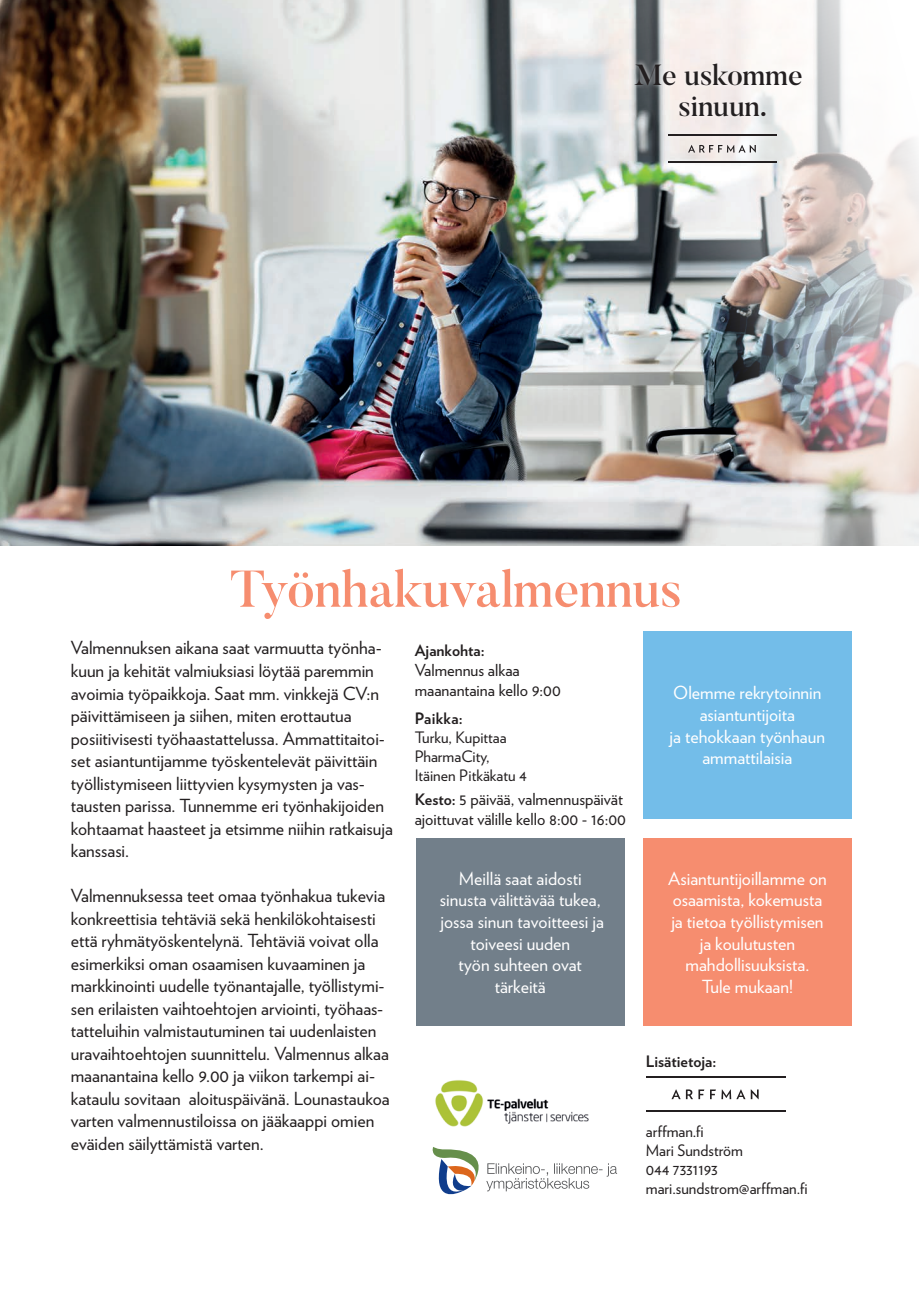
<style>
.page{position:relative;width:919px;height:1289px;background:#fff}
.page>*{position:absolute;margin:0;border:0;box-sizing:border-box;transform-origin:0 0}
.t1{font:500 51.3px "Butler";color:#f68d6f}
.t2{font:500 28.95px/30.8px "Butler";color:#231f20;text-align:center}
.t3{font:18px/22.5px "Verlag";color:#231f20}
.t4{font:18px/21.6px "Verlag";color:#fff;text-align:center}
.t5{font:16.5px/19.8px "Verlag";color:#231f20}
.t6{font:15.75px/18.9px "Verlag";color:#231f20}
.t7{font:700 15.75px "Verlag";color:#231f20}
.s1{font-weight:700;font-size:15.75px}
</style>
<div class="page">
<img style="left:435px;top:1080px;width:154px;height:47px">
<img style="left:0;top:0;width:614px;height:546px">
<div style="left:416px;top:837px;width:208px;height:188px;background:#727f8a"></div>
<div style="left:643px;top:631px;width:208px;height:187px;background:#73bde9"></div>
<div style="left:643px;top:837px;width:208px;height:188px;background:#f68d6f"></div>
<svg style="left:486px;top:1163px;width:131px;height:28px"></svg>
<svg style="left:432px;top:1147px;width:47px;height:48px"></svg>
<svg style="left:671px;top:1089px;width:87px;height:10px"></svg>
<hr style="left:645px;top:1110px;width:140px;height:1px;background:#231f20">
<hr style="left:645px;top:1075px;width:140px;height:2px;background:#231f20">
<img style="left:614px;top:0;width:304px;height:546px">
<div style="left:630px;top:58px;width:176px;height:109px;background:#fff;opacity:.75"></div>
<svg style="left:688px;top:145px;width:67px;height:8px"></svg>
<hr style="left:668px;top:161px;width:108px;height:1px;background:#231f20">
<hr style="left:668px;top:134px;width:108px;height:2px;background:#231f20">
<h2 class="t2" style="left:634px;top:60px;width:170px">Me uskomme sinuun.</h2>
<h1 class="t1" style="left:230px;top:556px;width:453px">Työnhakuvalmennus</h1>
<p class="t3" style="left:71px;top:636px;width:323px">Valmennuksen aikana saat varmuutta työnha&shy;kuun ja kehität valmiuksiasi löytää paremmin avoimia työpaikkoja. Saat mm. vinkkejä CV:n päivittämiseen ja siihen, miten erottautua posiitivisesti työhaastattelussa. Ammattitaitoi&shy;set asiantuntijamme työskentelevät päivittäin työllistymiseen liittyvien kysymysten ja vas&shy;tausten parissa. Tunnemme eri työnhakijoiden kohtaamat haasteet ja etsimme niihin ratkaisuja kanssasi.</p>
<p class="t3" style="left:71px;top:883px;width:320px">Valmennuksessa teet omaa työnhakua tukevia konkreettisia tehtäviä sekä henkilökohtaisesti että ryhmätyöskentelynä. Tehtäviä voivat olla esimerkiksi oman osaamisen kuvaaminen ja markkinointi uudelle työnantajalle, työllistymi&shy;sen erilaisten vaihtoehtojen arviointi, työhaas&shy;tatteluihin valmistautuminen tai uudenlaisten uravaihtoehtojen suunnittelu. Valmennus alkaa maanantaina kello 9.00 ja viikon tarkempi ai&shy;kataulu sovitaan aloituspäivänä. Lounastaukoa varten valmennustiloissa on jääkaappi omien eväiden säilyttämistä varten.</p>
<p class="t7" style="left:415px;top:638px;width:71px">Ajankohta:</p>
<p class="t5" style="left:415px;top:659px;width:147px">Valmennus alkaa maanantaina kello 9:00</p>
<p class="t7" style="left:415px;top:705px;width:50px">Paikka:</p>
<p class="t6" style="left:415px;top:726px;width:113px">Turku, Kupittaa<br>PharmaCity,<br>Itäinen Pitkäkatu 4</p>
<p class="t5" style="left:415px;top:788px;width:213px"><span class="s1">Kesto:</span> 5 päivää, valmennuspäivät ajoittuvat välille kello 8:00 - 16:00</p>
<p class="t4" style="left:669px;top:681px;width:157px">Olemme rekrytoinnin asiantuntijoita<br>ja tehokkaan työnhaun ammattilaisia</p>
<p class="t4" style="left:440px;top:866px;width:166px">Meillä saat aidosti sinusta välittävää tukea, jossa sinun tavoitteesi ja toiveesi uuden<br>työn suhteen ovat tärkeitä</p>
<p class="t4" style="left:668px;top:866px;width:160px">Asiantuntijoillamme on osaamista, kokemusta ja tietoa työllistymisen ja koulutusten mahdollisuuksista.<br>Tule mukaan!</p>
<p class="t7" style="left:645px;top:1048px;width:72px">Lisätietoja:</p>
<p class="t6" style="left:645px;top:1121px;width:163px">arffman.fi<br>Mari Sundström<br>044 7331193 mari.sundstrom@arffman.fi</p>
</div>
